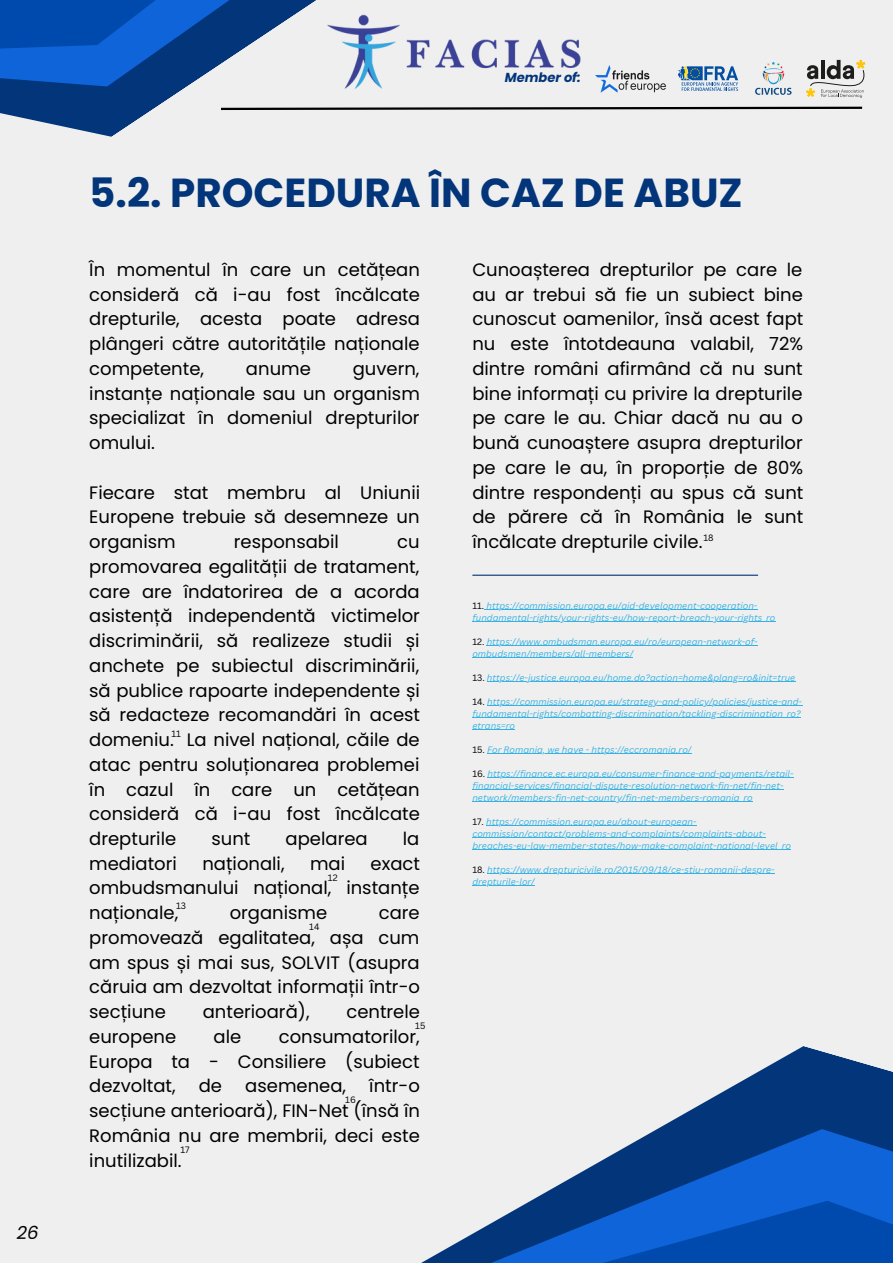
<style>
.page{position:relative;width:893px;height:1264px;background:#fff}
.page>*{position:absolute;margin:0;border:0;box-sizing:border-box;transform-origin:0 0}
.t1{font:700 40.5px "Poppins";color:#023579}
.t2{font:18px/24.8px "Poppins";color:#000;text-align:justify}
.t3{font:italic 18px "Poppins";color:#000}
.t4{font:italic 700 13.05px "Poppins";color:#023579}
.t5{font:italic 9px/12px "Canva Sans";color:#34b2e4}
.t6{font:9px "Canva Sans";color:#000}
.s1{font-style:normal;color:#000}
</style>
<div class="page">
<div style="left:0;top:0;width:892px;height:1262px;background:#efefef"></div>
<svg style="left:0;top:0;width:316px;height:137px"></svg>
<svg style="left:219px;top:105px;width:644px;height:6px"></svg>
<svg style="left:423px;top:1058px;width:469px;height:204px"></svg>
<hr style="left:472px;top:574px;width:286px;height:1px;background:#023579">
<hr style="left:484px;top:609px;width:273px;height:1px;background:#34b2e4">
<hr style="left:472px;top:621px;width:303px;height:1px;background:#34b2e4">
<hr style="left:486px;top:645px;width:271px;height:1px;background:#34b2e4">
<hr style="left:472px;top:657px;width:161px;height:1px;background:#34b2e4">
<hr style="left:487px;top:681px;width:308px;height:1px;background:#34b2e4">
<hr style="left:487px;top:705px;width:315px;height:1px;background:#34b2e4">
<hr style="left:472px;top:717px;width:328px;height:1px;background:#34b2e4">
<hr style="left:472px;top:729px;width:43px;height:1px;background:#34b2e4">
<hr style="left:487px;top:753px;width:204px;height:1px;background:#34b2e4">
<hr style="left:487px;top:777px;width:306px;height:1px;background:#34b2e4">
<hr style="left:472px;top:789px;width:311px;height:1px;background:#34b2e4">
<hr style="left:472px;top:801px;width:281px;height:1px;background:#34b2e4">
<hr style="left:486px;top:825px;width:210px;height:1px;background:#34b2e4">
<hr style="left:472px;top:837px;width:294px;height:1px;background:#34b2e4">
<hr style="left:472px;top:849px;width:319px;height:1px;background:#34b2e4">
<hr style="left:487px;top:873px;width:287px;height:1px;background:#34b2e4">
<hr style="left:472px;top:885px;width:63px;height:1px;background:#34b2e4">
<svg style="left:806px;top:60px;width:59px;height:38px"></svg>
<img style="left:755px;top:62px;width:37px;height:33px">
<img style="left:611px;top:70px;width:55px;height:22px">
<svg style="left:677px;top:66px;width:61px;height:25px"></svg>
<img style="left:327px;top:14px;width:284px;height:79px">
<p class="t3" style="left:17px;top:1220px;width:23px">26</p>
<p class="t4" style="left:504px;top:68px;width:77px">Member of:</p>
<p class="t1" style="left:89px;top:164px;width:655px">5.2. PROCEDURA ÎN CAZ DE ABUZ</p>
<p class="t2" style="left:89px;top:257px;width:332px">În momentul în care un cetățean consideră că i-au fost încălcate drepturile, acesta poate adresa plângeri către autoritățile naționale competente,</p>
<p class="t2" style="left:89px;top:356px;width:332px;text-indent:263px">guvern, instanțe naționale sau un organism specializat în domeniul drepturilor omului.</p>
<p class="t2" style="left:89px;top:480px;width:332px">Fiecare stat membru al Uniunii Europene trebuie să desemneze un organism</p>
<p class="t2" style="left:246px;top:356px;width:66px">anume</p>
<p class="t2" style="left:234px;top:529px;width:106px">responsabil</p>
<p class="t2" style="left:89px;top:529px;width:332px;text-indent:308px">cu promovarea egalității de tratament, care are îndatorirea de a acorda asistență independentă victimelor discriminării, să realizeze studii și anchete pe subiectul discriminării, să publice rapoarte independente și să redacteze recomandări în acest domeniu. La nivel național, căile de atac pentru soluționarea problemei în cazul în care un cetățean consideră că i-au fost încălcate drepturile</p>
<p class="t6" style="left:171px;top:727px;width:11px">11</p>
<p class="t2" style="left:211px;top:826px;width:40px">sunt</p>
<p class="t2" style="left:285px;top:826px;width:84px">apelarea</p>
<p class="t2" style="left:403px;top:826px;width:18px">la</p>
<p class="t2" style="left:89px;top:851px;width:89px">mediatori</p>
<p class="t2" style="left:202px;top:851px;width:84px">naționali,</p>
<p class="t2" style="left:310px;top:851px;width:37px">mai</p>
<p class="t2" style="left:89px;top:851px;width:332px;text-indent:281px">exact ombudsmanului național, instanțe naționale,</p>
<p class="t6" style="left:328px;top:871px;width:11px">12</p>
<p class="t6" style="left:176px;top:899px;width:11px">13</p>
<p class="t2" style="left:230px;top:900px;width:99px">organisme</p>
<p class="t2" style="left:89px;top:900px;width:332px;text-indent:289px">care promovează egalitatea, așa cum am spus și mai sus, SOLVIT (asupra căruia am dezvoltat informații într-o secțiune</p>
<p class="t6" style="left:309px;top:920px;width:12px">14</p>
<p class="t2" style="left:203px;top:999px;width:108px">anterioară),</p>
<p class="t2" style="left:346px;top:999px;width:75px">centrele</p>
<p class="t6" style="left:415px;top:1019px;width:12px">15</p>
<p class="t2" style="left:89px;top:1024px;width:332px;text-indent:189px">consumatorilor, Europa ta - Consiliere (subiect dezvoltat,</p>
<p class="t2" style="left:89px;top:1024px;width:88px">europene</p>
<p class="t2" style="left:213px;top:1024px;width:29px">ale</p>
<p class="t2" style="left:89px;top:1073px;width:332px;text-indent:280px">într-o secțiune anterioară), FIN-Net (însă în România nu are membrii, deci este inutilizabil.</p>
<p class="t2" style="left:199px;top:1073px;width:25px">de</p>
<p class="t2" style="left:245px;top:1073px;width:102px">asemenea,</p>
<p class="t6" style="left:345px;top:1093px;width:12px">16</p>
<p class="t6" style="left:180px;top:1143px;width:11px">17</p>
<p class="t2" style="left:472px;top:257px;width:332px">Cunoașterea drepturilor pe care le au ar trebui să fie un subiect bine cunoscut oamenilor, însă acest fapt nu este întotdeauna valabil, 72% dintre români afirmând că nu sunt bine informați cu privire la drepturile pe care le au. Chiar dacă nu au o bună cunoaștere asupra drepturilor pe care le au, în proporție de 80% dintre respondenți au spus că sunt de părere că în România le sunt încălcate drepturile civile.</p>
<p class="t6" style="left:703px;top:531px;width:12px">18</p>
<p class="t5" style="left:472px;top:599px;width:304px"><span class="s1">11.</span> https://commission.europa.eu/aid-development-cooperation&shy;fundamental-rights/your-rights-eu/how-report-breach-your-rights_ro</p>
<p class="t5" style="left:472px;top:635px;width:287px"><span class="s1">12.</span> https://www.ombudsman.europa.eu/ro/european-network-of&shy;ombudsmen/members/all-members/</p>
<p class="t5" style="left:472px;top:671px;width:324px"><span class="s1">13.</span> https://e-justice.europa.eu/home.do?action=home&amp;plang=ro&amp;init=true</p>
<p class="t5" style="left:472px;top:695px;width:331px"><span class="s1">14.</span> https://commission.europa.eu/strategy-and-policy/policies/justice-and&shy;fundamental-rights/combatting-discrimination/tackling-discrimination_ro? etrans=ro</p>
<p class="t5" style="left:472px;top:743px;width:220px"><span class="s1">15.</span> For Romania, we have - https://eccromania.ro/</p>
<p class="t5" style="left:472px;top:767px;width:323px"><span class="s1">16.</span> https://finance.ec.europa.eu/consumer-finance-and-payments/retail&shy;financial-services/financial-dispute-resolution-network-fin-net/fin-net&shy;network/members-fin-net-country/fin-net-members-romania_ro</p>
<p class="t5" style="left:472px;top:815px;width:320px"><span class="s1">17.</span> https://commission.europa.eu/about-european&shy;commission/contact/problems-and-complaints/complaints-about&shy;breaches-eu-law-member-states/how-make-complaint-national-level_ro</p>
<p class="t5" style="left:472px;top:863px;width:304px"><span class="s1">18.</span> https://www.drepturicivile.ro/2015/09/18/ce-stiu-romanii-despre&shy;drepturile-lor/</p>
</div>
